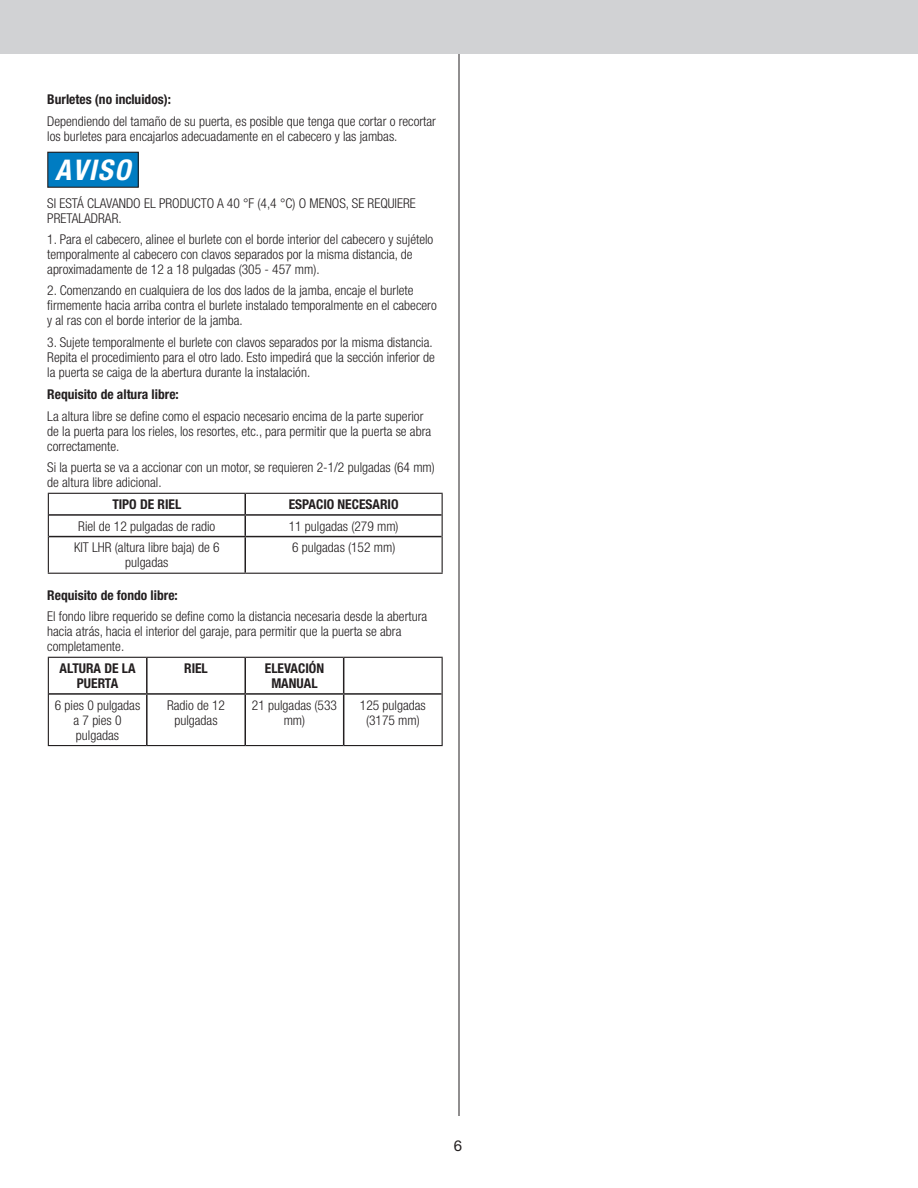
<style>
.page{position:relative;width:918px;height:1188px;background:#fff}
.page>*{position:absolute;margin:0;border:0;box-sizing:border-box;transform-origin:0 0}
.Notice_Blue_Text{font:italic 700 condensed 28.5px "Helvetica Neue LT Std";color:#fff}
.t1{font:15px "Helvetica Neue LT Std";color:#231f20}
.Body{font:300 condensed 13.5px/15px "Helvetica Neue LT Std";color:#231f20}
.Body_Table{font:300 condensed 13.5px/15px "Helvetica Neue LT Std";color:#231f20;text-align:center}
.Body-2{font:700 condensed 13.5px "Helvetica Neue LT Std";color:#231f20}
.Notice_Note_Text{font:300 condensed 13.5px/15px "Helvetica Neue LT Std";color:#231f20}
.Heading_Table{font:700 condensed 13.5px/15px "Helvetica Neue LT Std";color:#231f20;text-align:center}
</style>
<div class="page">
<hr style="left:459px;top:0;width:1px;height:1116px;background:#231f20">
<div style="left:0;top:0;width:918px;height:54px;background:#d1d2d4"></div>
<div style="left:48px;top:152px;width:90px;height:35px;background:#007cc2"></div>
<div style="left:47px;top:152px;width:92px;height:36px;border:1px solid #231f20"></div>
<hr style="left:48px;top:493px;width:197px;height:1px;background:#231f20">
<hr style="left:245px;top:493px;width:198px;height:1px;background:#231f20">
<svg style="left:48px;top:494px;width:1px;height:43px"></svg>
<svg style="left:442px;top:494px;width:1px;height:43px"></svg>
<hr style="left:48px;top:537px;width:1px;height:36px;background:#231f20">
<hr style="left:442px;top:537px;width:1px;height:36px;background:#231f20">
<hr style="left:48px;top:573px;width:197px;height:1px;background:#231f20">
<hr style="left:245px;top:573px;width:198px;height:1px;background:#231f20">
<hr style="left:244px;top:494px;width:2px;height:20px;background:#231f20">
<hr style="left:49px;top:514px;width:196px;height:2px;background:#231f20">
<hr style="left:245px;top:514px;width:197px;height:2px;background:#231f20">
<hr style="left:244px;top:516px;width:2px;height:20px;background:#231f20">
<hr style="left:49px;top:536px;width:196px;height:1px;background:#231f20">
<hr style="left:245px;top:536px;width:197px;height:1px;background:#231f20">
<hr style="left:244px;top:537px;width:2px;height:36px;background:#231f20">
<hr style="left:48px;top:657px;width:99px;height:1px;background:#231f20">
<hr style="left:48px;top:658px;width:1px;height:36px;background:#231f20">
<hr style="left:147px;top:657px;width:98px;height:1px;background:#231f20">
<hr style="left:245px;top:657px;width:99px;height:1px;background:#231f20">
<hr style="left:344px;top:657px;width:99px;height:1px;background:#231f20">
<hr style="left:442px;top:658px;width:1px;height:36px;background:#231f20">
<hr style="left:48px;top:694px;width:1px;height:51px;background:#231f20">
<hr style="left:442px;top:694px;width:1px;height:51px;background:#231f20">
<hr style="left:48px;top:745px;width:99px;height:1px;background:#231f20">
<hr style="left:147px;top:745px;width:98px;height:1px;background:#231f20">
<hr style="left:245px;top:745px;width:99px;height:1px;background:#231f20">
<hr style="left:344px;top:745px;width:99px;height:1px;background:#231f20">
<hr style="left:146px;top:658px;width:2px;height:35px;background:#231f20">
<hr style="left:244px;top:658px;width:2px;height:35px;background:#231f20">
<hr style="left:343px;top:658px;width:1px;height:35px;background:#231f20">
<hr style="left:49px;top:693px;width:98px;height:2px;background:#231f20">
<hr style="left:147px;top:693px;width:98px;height:2px;background:#231f20">
<hr style="left:146px;top:695px;width:2px;height:50px;background:#231f20">
<hr style="left:245px;top:693px;width:99px;height:2px;background:#231f20">
<hr style="left:244px;top:695px;width:2px;height:50px;background:#231f20">
<hr style="left:344px;top:693px;width:98px;height:2px;background:#231f20">
<hr style="left:343px;top:695px;width:1px;height:50px;background:#231f20">
<p class="Body-2" style="left:47px;top:91px;width:125px">Burletes (no incluidos):</p>
<p class="Body" style="left:47px;top:114px;width:390px">Dependiendo del tamaño de su puerta, es posible que tenga que cortar o recortar los burletes para encajarlos adecuadamente en el cabecero y las jambas.</p>
<p class="Notice_Blue_Text" style="left:55px;top:153px;width:84px">AVISO</p>
<p class="Notice_Note_Text" style="left:47px;top:196px;width:370px">SI ESTÁ CLAVANDO EL PRODUCTO A 40 °F (4,4 °C) O MENOS, SE REQUIERE<br>PRETALADRAR.</p>
<p class="Body" style="left:47px;top:231px;width:388px">1. Para el cabecero, alinee el burlete con el borde interior del cabecero y sujételo temporalmente al cabecero con clavos separados por la misma distancia, de aproximadamente de 12 a 18 pulgadas (305 - 457 mm).</p>
<p class="Body" style="left:47px;top:283px;width:391px">2. Comenzando en cualquiera de los dos lados de la jamba, encaje el burlete firmemente hacia arriba contra el burlete instalado temporalmente en el cabecero y al ras con el borde interior de la jamba.</p>
<p class="Body" style="left:47px;top:335px;width:389px">3. Sujete temporalmente el burlete con clavos separados por la misma distancia.<br>Repita el procedimiento para el otro lado. Esto impedirá que la sección inferior de la puerta se caiga de la abertura durante la instalación.</p>
<p class="Body-2" style="left:47px;top:386px;width:133px">Requisito de altura libre:</p>
<p class="Body" style="left:47px;top:408px;width:385px">La altura libre se define como el espacio necesario encima de la parte superior de la puerta para los rieles, los resortes, etc., para permitir que la puerta se abra correctamente.</p>
<p class="Body" style="left:47px;top:460px;width:389px">Si la puerta se va a accionar con un motor, se requieren 2-1/2 pulgadas (64 mm) de altura libre adicional.</p>
<p class="Heading_Table" style="left:112px;top:496px;width:70px">TIPO DE RIEL</p>
<p class="Heading_Table" style="left:289px;top:496px;width:111px">ESPACIO NECESARIO</p>
<p class="Body_Table" style="left:78px;top:518px;width:139px">Riel de 12 pulgadas de radio</p>
<p class="Body_Table" style="left:289px;top:518px;width:111px">11 pulgadas (279 mm)</p>
<p class="Body_Table" style="left:74px;top:540px;width:147px">KIT LHR (altura libre baja) de 6 pulgadas</p>
<p class="Body_Table" style="left:292px;top:540px;width:105px">6 pulgadas (152 mm)</p>
<p class="Body-2" style="left:47px;top:587px;width:132px">Requisito de fondo libre:</p>
<p class="Body" style="left:47px;top:609px;width:381px">El fondo libre requerido se define como la distancia necesaria desde la abertura hacia atrás, hacia el interior del garaje, para permitir que la puerta se abra completamente.</p>
<p class="Heading_Table" style="left:60px;top:660px;width:77px">ALTURA DE LA<br>PUERTA</p>
<p class="Heading_Table" style="left:184px;top:660px;width:25px">RIEL</p>
<p class="Heading_Table" style="left:265px;top:660px;width:61px">ELEVACIÓN<br>MANUAL</p>
<p class="Body_Table" style="left:55px;top:697px;width:87px">6 pies 0 pulgadas a 7 pies 0 pulgadas</p>
<p class="Body_Table" style="left:167px;top:697px;width:59px">Radio de 12 pulgadas</p>
<p class="Body_Table" style="left:252px;top:697px;width:87px">21 pulgadas (533 mm)</p>
<p class="Body_Table" style="left:360px;top:697px;width:67px">125 pulgadas (3175 mm)</p>
<p class="t1" style="left:454px;top:1137px;width:10px">6</p>
</div>
